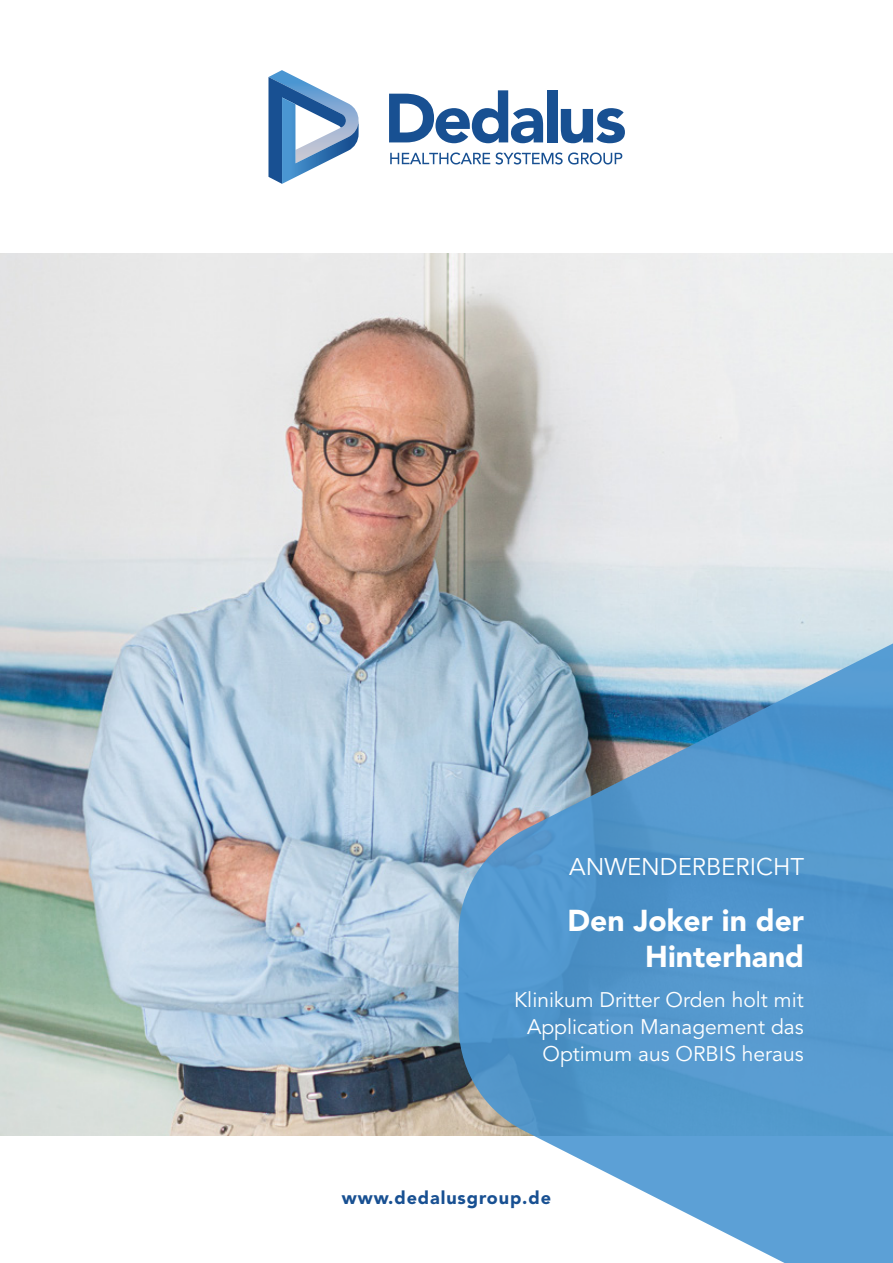
<style>
.page{position:relative;width:893px;height:1263px;background:#fff}
.page>*{position:absolute;margin:0;border:0;box-sizing:border-box;transform-origin:0 0}
.t1{font:900 30px/36px "Avenir LT Pro";color:#fff;text-align:right}
.t2{font:24px "Avenir LT Pro";color:#fff}
.t3{font:21px/27px "Avenir LT Pro";color:#fff;text-align:right}
.t4{font:900 18px "Avenir LT Pro";letter-spacing:.05em;color:#185092}
</style>
<div class="page">
<img style="left:0;top:253px;width:893px;height:882px">
<svg style="left:458px;top:618px;width:435px;height:645px;background:#73a7d0"></svg>
<svg style="left:268px;top:70px;width:91px;height:114px"></svg>
<svg style="left:389px;top:90px;width:154px;height:53px"></svg>
<div style="left:547px;top:90px;width:10px;height:52px;background:#185092"></div>
<svg style="left:561px;top:108px;width:64px;height:35px"></svg>
<svg style="left:390px;top:152px;width:232px;height:12px"></svg>
<p class="t2" style="left:569px;top:853px;width:236px">ANWENDERBERICHT</p>
<h1 class="t1" style="left:567px;top:902px;width:238px">Den Joker in der<br>Hinterhand</h1>
<p class="t3" style="left:514px;top:986px;width:291px">Klinikum Dritter Orden holt mit<br>Application Management das<br>Optimum aus ORBIS heraus</p>
<p class="t4" style="left:342px;top:1187px;width:211px">www.dedalusgroup.de</p>
</div>
